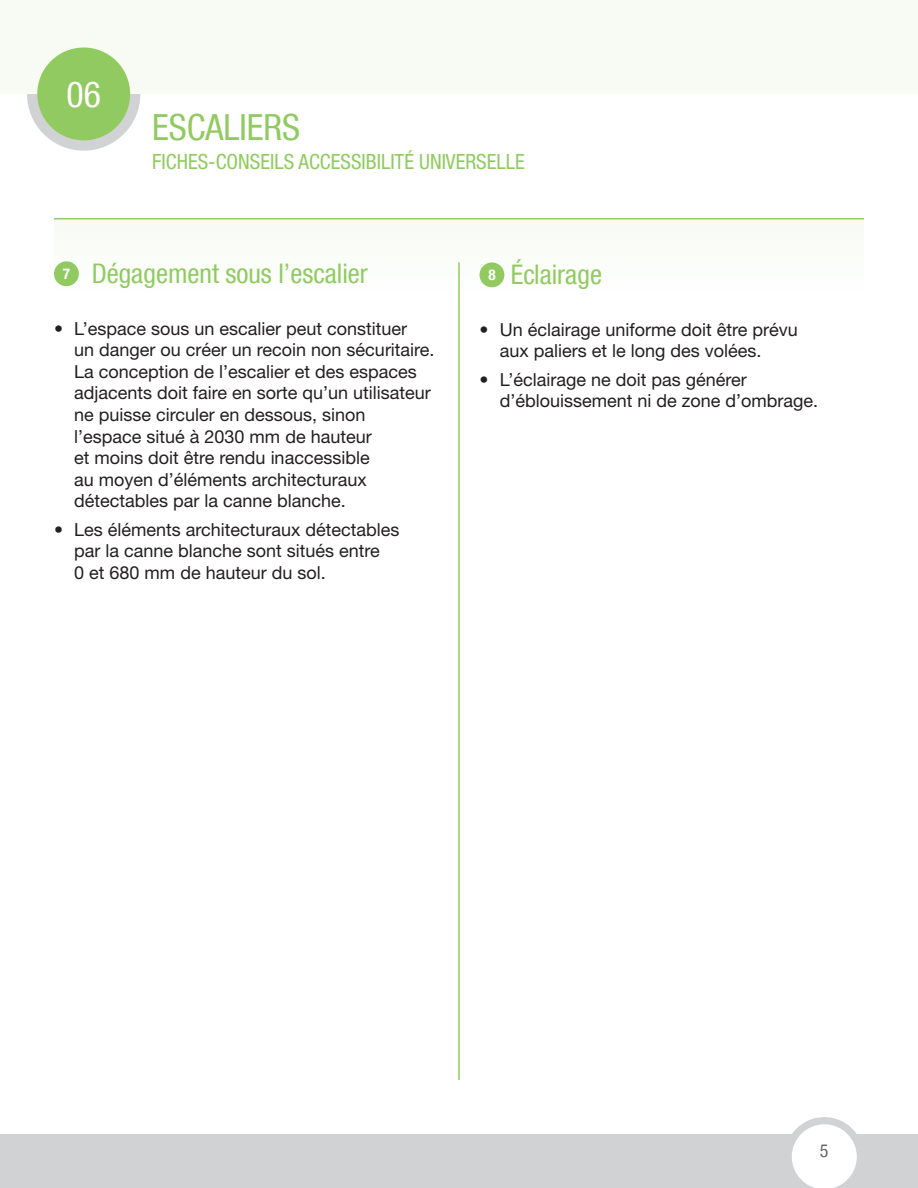
<style>
.page{position:relative;width:918px;height:1188px;background:#fff}
.page>*{position:absolute;margin:0;border:0;box-sizing:border-box;transform-origin:0 0}
.t1{font:condensed 36px "Helvetica Neue LT Com";color:#90ca60}
.t2{font:condensed 36px "Helvetica Neue LT Com";color:#fff}
.t3{font:condensed 27px "Helvetica Neue LT Com";color:#90ca60}
.t4{font:condensed 21px "Helvetica Neue";color:#90ca60}
.t5{font:18px/21.6px "Helvetica Neue";color:#231f20}
.t6{font:condensed 18px "Helvetica Neue LT Com";color:#636366}
.s1{font-weight:700;font-size:15px;color:#fff}
</style>
<div class="page">
<div style="left:0;top:1134px;width:918px;height:54px;background:#d1d2d4"></div>
<svg style="left:792px;top:1117px;width:65px;height:71px"></svg>
<div style="left:54px;top:219px;width:810px;height:77px;background:#fbfdf9"></div>
<hr style="left:54px;top:218px;width:810px;height:1px;background:#90ca60">
<div style="left:54px;top:261px;width:25px;height:25px;background:#90ca60;border-radius:50%"></div>
<hr style="left:458px;top:262px;width:2px;height:818px;background:#90ca60">
<div style="left:480px;top:262px;width:24px;height:25px;background:#90ca60;border-radius:50%"></div>
<div style="left:27px;top:37px;width:113px;height:114px;background:#d1d2d4;border-radius:50%"></div>
<div style="left:0;top:0;width:918px;height:94px;background:#f7fbf3"></div>
<div style="left:37px;top:48px;width:93px;height:92px;background:#90ca60;border-radius:50%"></div>
<h1 class="t2" style="left:66px;top:73px;width:36px">06</h1>
<h1 class="t1" style="left:152px;top:106px;width:150px">ESCALIERS</h1>
<p class="t4" style="left:152px;top:149px;width:374px">FICHES-CONSEILS ACCESSIBILITÉ UNIVERSELLE</p>
<h2 class="t3" style="left:63px;top:257px;width:307px"><span class="s1">7</span> Dégagement sous l’escalier</h2>
<p class="t5" style="left:74px;top:317px;width:362px;text-indent:-20px">• L’espace sous un escalier peut constituer<br>un danger ou créer un recoin non sécuritaire.<br>La conception de l’escalier et des espaces adjacents doit faire en sorte qu’un utilisateur ne puisse circuler en dessous, sinon l’espace situé à 2030 mm de hauteur<br>et moins doit être rendu inaccessible<br>au moyen d’éléments architecturaux détectables par la canne blanche.</p>
<p class="t5" style="left:74px;top:518px;width:327px;text-indent:-20px">• Les éléments architecturaux détectables par la canne blanche sont situés entre<br>0 et 680 mm de hauteur du sol.</p>
<h2 class="t3" style="left:488px;top:259px;width:115px"><span class="s1">8</span> Éclairage</h2>
<p class="t5" style="left:500px;top:318px;width:300px;text-indent:-20px">• Un éclairage uniforme doit être prévu aux paliers et le long des volées.</p>
<p class="t5" style="left:500px;top:368px;width:320px;text-indent:-20px">• L’éclairage ne doit pas générer d’éblouissement ni de zone d’ombrage.</p>
<p class="t6" style="left:820px;top:1140px;width:10px">5</p>
</div>
